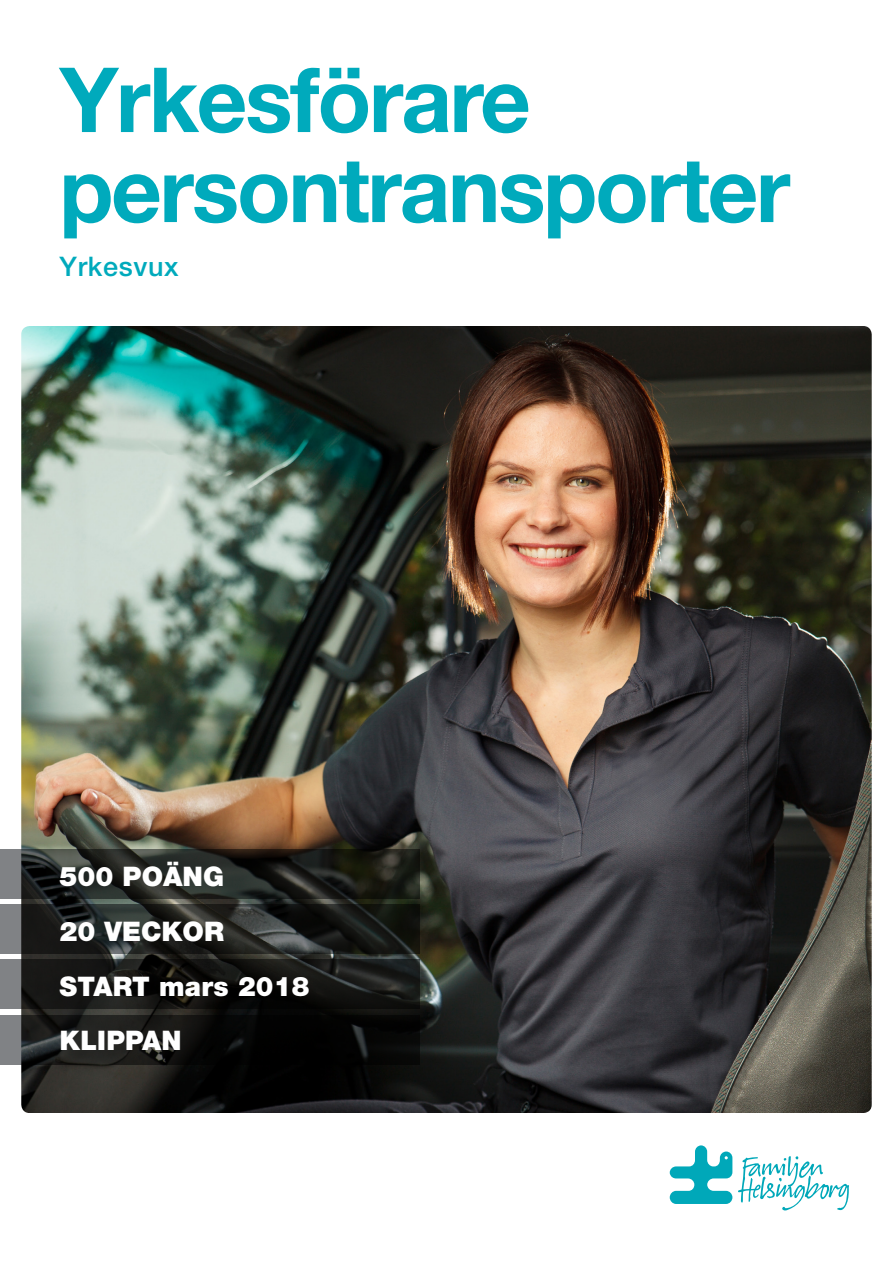
<style>
.page{position:relative;width:893px;height:1263px;background:#fff}
.page>*{position:absolute;margin:0;border:0;box-sizing:border-box;transform-origin:0 0}
.t1{font:700 90px "Helvetica Neue";letter-spacing:-.025em;color:#00aabc}
.t2{font:900 27px "Helvetica Neue";color:#fff}
.t3{font:500 27px "Helvetica Neue LT Pro";letter-spacing:.025em;color:#00aabc}
</style>
<div class="page">
<img style="left:21px;top:326px;width:851px;height:787px">
<svg style="left:0;top:960px;width:420px;height:49px;background:#1a1a19"></svg>
<svg style="left:0;top:904px;width:420px;height:50px;background:#272a28"></svg>
<svg style="left:0;top:849px;width:420px;height:50px;background:#282b27"></svg>
<svg style="left:0;top:1015px;width:420px;height:49px;background:#161716"></svg>
<svg style="left:738px;top:1156px;width:111px;height:54px"></svg>
<svg style="left:670px;top:1145px;width:62px;height:59px"></svg>
<p class="t1" style="left:60px;top:44px;width:473px">Yrkesförare</p>
<p class="t1" style="left:60px;top:134px;width:732px">persontransporter</p>
<p class="t3" style="left:60px;top:250px;width:121px">Yrkesvux</p>
<p class="t2" style="left:60px;top:861px;width:166px">500 POÄNG</p>
<p class="t2" style="left:60px;top:915px;width:166px">20 VECKOR</p>
<p class="t2" style="left:60px;top:970px;width:251px">START mars 2018</p>
<p class="t2" style="left:60px;top:1025px;width:124px">KLIPPAN</p>
</div>
